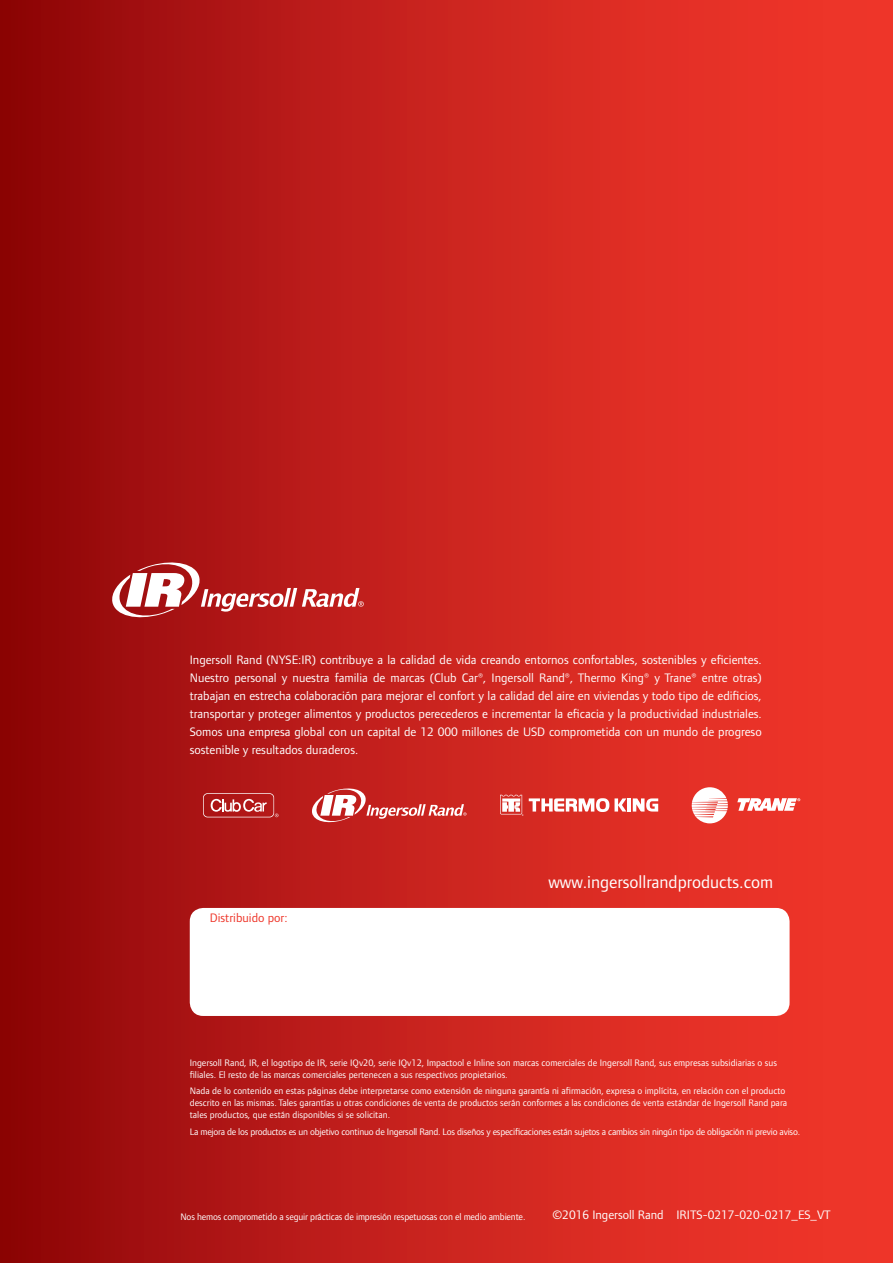
<style>
.page{position:relative;width:893px;height:1263px;background:#fff}
.page>*{position:absolute;margin:0;border:0;box-sizing:border-box;transform-origin:0 0}
.t1{font:18px "Foundry Form Sans";color:#fff}
.t2{font:12.75px/18px "Foundry Form Sans";color:#fff;text-align:justify}
.t3{font:12.75px "Foundry Form Sans";color:#ee3529}
.t4{font:9.75px/12px "Foundry Form Sans";color:#fff}
.t5{font:9.75px "Foundry Form Sans";letter-spacing:-.025em;color:#fff}
</style>
<div class="page">
<div style="left:0;top:0;width:893px;height:1263px;background:linear-gradient(to right,#93080b,#fa3b2f)"></div>
<div style="left:190px;top:908px;width:600px;height:108px;background:#fff;border-radius:14px"></div>
<svg style="left:111px;top:559px;width:253px;height:62px"></svg>
<svg style="left:311px;top:786px;width:156px;height:38px"></svg>
<svg style="left:529px;top:798px;width:129px;height:14px"></svg>
<svg style="left:500px;top:795px;width:23px;height:21px"></svg>
<svg style="left:692px;top:787px;width:36px;height:36px"></svg>
<svg style="left:737px;top:798px;width:63px;height:13px"></svg>
<svg style="left:203px;top:793px;width:75px;height:24px;background:#c04646"></svg>
<p class="t2" style="left:190px;top:651px;width:574px">Ingersoll Rand (NYSE:IR) contribuye a la calidad de vida creando entornos confortables, sostenibles y eficientes.<br>Nuestro personal y nuestra familia de marcas (Club Car®, Ingersoll Rand®, Thermo King® y Trane® entre otras) trabajan en estrecha colaboración para mejorar el confort y la calidad del aire en viviendas y todo tipo de edificios, transportar y proteger alimentos y productos perecederos e incrementar la eficacia y la productividad industriales.<br>Somos una empresa global con un capital de 12 000 millones de USD comprometida con un mundo de progreso sostenible y resultados duraderos.</p>
<h2 class="t3" style="left:210px;top:910px;width:79px">Distribuido por:</h2>
<h1 class="t1" style="left:548px;top:871px;width:226px">www.ingersollrandproducts.com</h1>
<p class="t4" style="left:190px;top:1057px;width:589px">Ingersoll Rand, IR, el logotipo de IR, serie IQv20, serie IQv12, Impactool e Inline son marcas comerciales de Ingersoll Rand, sus empresas subsidiarias o sus filiales. El resto de las marcas comerciales pertenecen a sus respectivos propietarios.</p>
<p class="t4" style="left:190px;top:1085px;width:599px">Nada de lo contenido en estas páginas debe interpretarse como extensión de ninguna garantía ni afirmación, expresa o implícita, en relación con el producto descrito en las mismas. Tales garantías u otras condiciones de venta de productos serán conformes a las condiciones de venta estándar de Ingersoll Rand para tales productos, que están disponibles si se solicitan.</p>
<p class="t5" style="left:190px;top:1126px;width:612px">La mejora de los productos es un objetivo continuo de Ingersoll Rand. Los diseños y especificaciones están sujetos a cambios sin ningún tipo de obligación ni previo aviso.</p>
<p class="t4" style="left:180px;top:1211px;width:346px">Nos hemos comprometido a seguir prácticas de impresión respetuosas con el medio ambiente.</p>
<h2 class="t2" style="left:552px;top:1206px;width:280px">©2016 Ingersoll Rand IRITS-0217-020-0217_ES_VT</h2>
</div>
